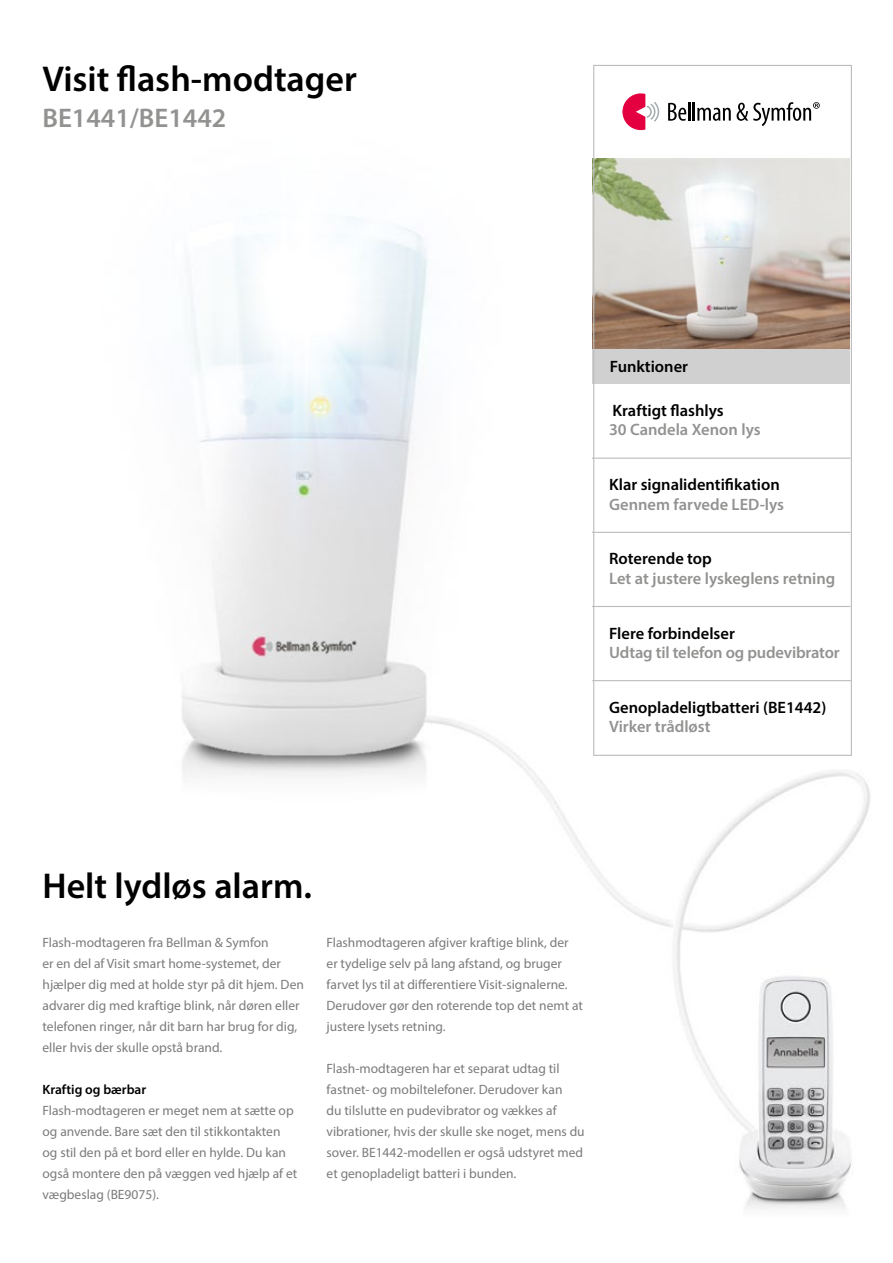
<style>
.page{position:relative;width:893px;height:1263px;background:#fff}
.page>*{position:absolute;margin:0;border:0;box-sizing:border-box;transform-origin:0 0}
.t1{font:600 36px "Myriad Pro";color:#000}
.t2{font:600 27px "Myriad Pro";color:#929291}
.t3{font:600 16.5px "Myriad Pro";color:#929291}
.t4{font:600 16.5px "Myriad Pro";color:#000}
.t5{font:13.5px/21px "Myriad Pro";color:#7c7b7b}
.t6{font:600 13.5px "Myriad Pro";color:#000}
</style>
<div class="page">
<img style="left:182px;top:110px;width:688px;height:1100px">
<img style="left:592px;top:159px;width:258px;height:190px">
<div style="left:592px;top:349px;width:258px;height:35px;background:#d0d0d0"></div>
<hr style="left:592px;top:458px;width:258px;height:1px;background:#bcbcbc">
<hr style="left:592px;top:532px;width:258px;height:1px;background:#bcbcbc">
<hr style="left:592px;top:606px;width:258px;height:1px;background:#bcbcbc">
<svg style="left:668px;top:102px;width:63px;height:19px"></svg>
<svg style="left:622px;top:93px;width:37px;height:37px"></svg>
<svg style="left:737px;top:102px;width:83px;height:24px"></svg>
<hr style="left:592px;top:680px;width:259px;height:1px;background:#bcbcbc">
<div style="left:593px;top:65px;width:259px;height:691px;border:1px solid #bcbcbc"></div>
<h1 class="t1" style="left:43px;top:56px;width:316px">Visit flash-modtager</h1>
<h2 class="t2" style="left:43px;top:101px;width:185px">BE1441/BE1442</h2>
<p class="t4" style="left:610px;top:356px;width:80px">Funktioner</p>
<p class="t4" style="left:613px;top:400px;width:113px">Kraftigt flashlys</p>
<p class="t3" style="left:609px;top:419px;width:153px">30 Candela Xenon lys</p>
<p class="t4" style="left:609px;top:474px;width:172px">Klar signalidentifikation</p>
<p class="t3" style="left:609px;top:494px;width:176px">Gennem farvede LED-lys</p>
<p class="t4" style="left:609px;top:548px;width:104px">Roterende top</p>
<p class="t3" style="left:609px;top:568px;width:228px">Let at justere lyskeglens retning</p>
<p class="t4" style="left:609px;top:622px;width:127px">Flere forbindelser</p>
<p class="t3" style="left:609px;top:642px;width:232px">Udtag til telefon og pudevibrator</p>
<p class="t4" style="left:609px;top:697px;width:219px">Genopladeligtbatteri (BE1442)</p>
<p class="t3" style="left:609px;top:716px;width:103px">Virker trådløst</p>
<h1 class="t1" style="left:43px;top:863px;width:271px">Helt lydløs alarm.</h1>
<p class="t5" style="left:43px;top:932px;width:263px">Flash-modtageren fra Bellman &amp; Symfon<br>er en del af Visit smart home-systemet, der hjælper dig med at holde styr på dit hjem. Den advarer dig med kraftige blink, når døren eller telefonen ringer, når dit barn har brug for dig, eller hvis der skulle opstå brand.</p>
<p class="t6" style="left:43px;top:1081px;width:105px">Kraftig og bærbar</p>
<p class="t5" style="left:43px;top:1100px;width:256px">Flash-modtageren er meget nem at sætte op og anvende. Bare sæt den til stikkontakten og stil den på et bord eller en hylde. Du kan også montere den på væggen ved hjælp af et vægbeslag (BE9075).</p>
<p class="t5" style="left:327px;top:932px;width:258px">Flashmodtageren afgiver kraftige blink, der er tydelige selv på lang afstand, og bruger farvet lys til at differentiere Visit-signalerne.<br>Derudover gør den roterende top det nemt at justere lysets retning.</p>
<p class="t5" style="left:327px;top:1058px;width:260px">Flash-modtageren har et separat udtag til fastnet- og mobiltelefoner. Derudover kan<br>du tilslutte en pudevibrator og vækkes af vibrationer, hvis der skulle ske noget, mens du sover. BE1442-modellen er også udstyret med et genopladeligt batteri i bunden.</p>
</div>
